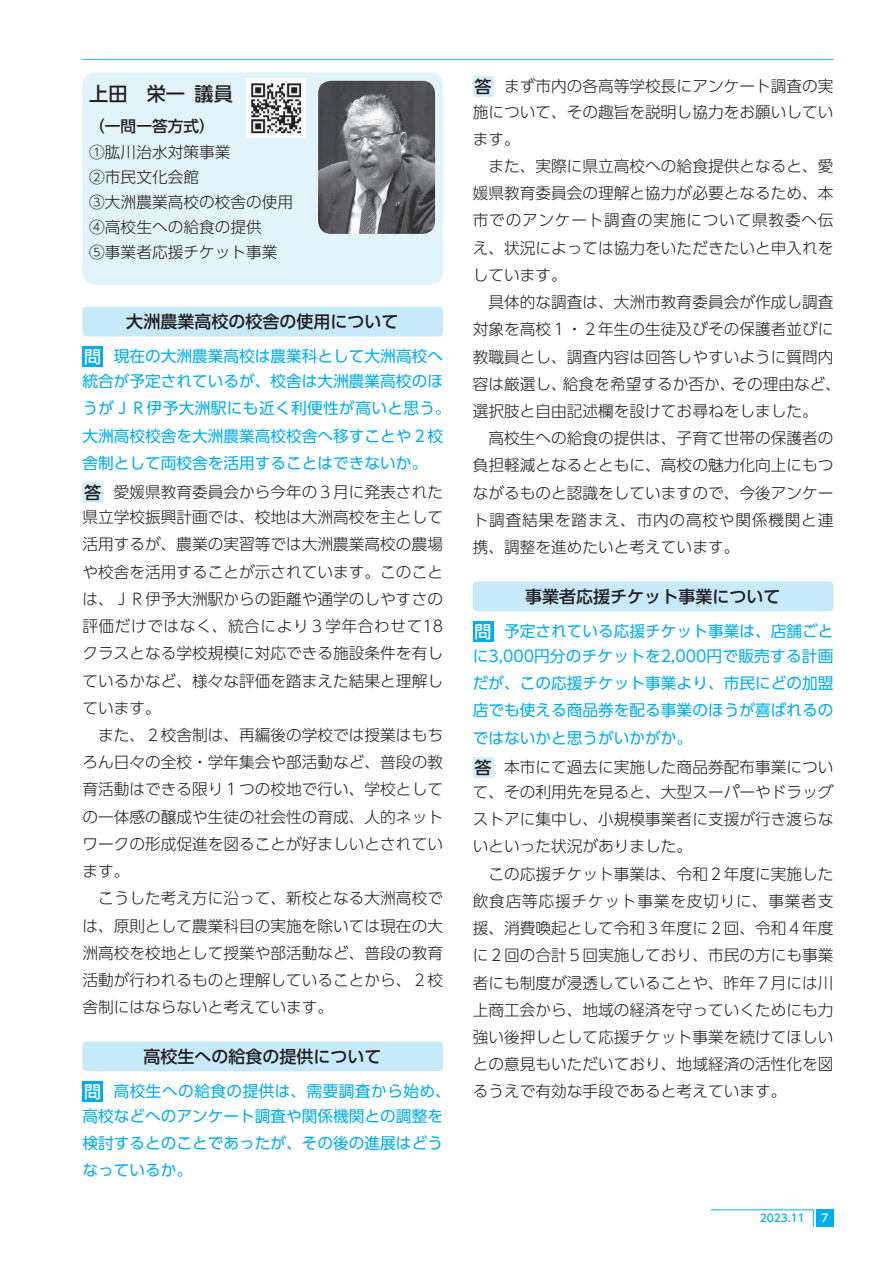
<style>
.page{position:relative;width:893px;height:1263px;background:#fff}
.page>*{position:absolute;margin:0;border:0;box-sizing:border-box;transform-origin:0 0}
.t1{font:500 19.2px "UD Shin Go Pro";color:#231f20}
.t2{font:500 16.95px "UD Shin Go Pro";color:#231f20}
.t3{font:300 15.75px/27.2px "UD Shin Go Pro";color:#231f20}
.t4{font:15.75px/27.2px "UD Shin Go Pro";color:#00aeef}
.t5{font:500 15.75px "UD Shin Go Pro";color:#231f20}
.t6{font:500 10.65px "UD Shin Go Pro";color:#00aeef}
.t7{font:500 10.65px "UD Shin Go Pro";color:#fff}
.s1{font-weight:500;font-size:16.95px;color:#fff}
.s2{font-weight:500;font-size:16.95px}
</style>
<div class="page">
<div style="left:816px;top:1210px;width:17px;height:17px;background:#00aeef"></div>
<svg style="left:711px;top:1209px;width:103px;height:18px"></svg>
<hr style="left:82px;top:59px;width:751px;height:1px;background:#15c0f2">
<div style="left:82px;top:72px;width:361px;height:213px;background:#e1f4fc;border-radius:13px"></div>
<img style="left:318px;top:81px;width:117px;height:153px">
<div style="left:82px;top:307px;width:361px;height:29px;background:#c6eafa;border-radius:4px"></div>
<div style="left:82px;top:346px;width:21px;height:21px;background:#00aeef"></div>
<div style="left:82px;top:482px;width:21px;height:21px;background:#d4effb"></div>
<div style="left:82px;top:1041px;width:361px;height:30px;background:#c6eafa;border-radius:4px"></div>
<div style="left:82px;top:1081px;width:21px;height:20px;background:#00aeef"></div>
<div style="left:473px;top:77px;width:20px;height:20px;background:#d4effb"></div>
<div style="left:473px;top:581px;width:360px;height:30px;background:#c6eafa;border-radius:4px"></div>
<div style="left:473px;top:621px;width:20px;height:20px;background:#00aeef"></div>
<div style="left:473px;top:757px;width:20px;height:20px;background:#d4effb"></div>
<img style="left:247px;top:79px;width:58px;height:58px">
<p class="t1" style="left:89px;top:78px;width:145px">上田　栄一 議員</p>
<p class="t5" style="left:89px;top:113px;width:127px">（一問一答方式）</p>
<p class="t3" style="left:89px;top:139px;width:205px;line-height:25px">①肱川治水対策事業<br>②市民文化会館<br>③大洲農業高校の校舎の使用<br>④高校生への給食の提供<br>⑤事業者応援チケット事業</p>
<p class="t2" style="left:126px;top:308px;width:274px">大洲農業高校の校舎の使用について</p>
<p class="t4" style="left:82px;top:343px;width:362px;line-height:24.9px"><span class="s1">問</span> 現在の大洲農業高校は農業科として大洲高校へ統合が予定されているが、校舎は大洲農業高校のほ</p>
<p class="t4" style="left:82px;top:394px;width:370px">うがＪＲ伊予大洲駅にも近く利便性が高いと思う。大洲高校校舎を大洲農業高校校舎へ移すことや２校舎制として両校舎を活用することはできないか。</p>
<p class="t3" style="left:82px;top:479px;width:362px;line-height:25.3px"><span class="s2">答</span> 愛媛県教育委員会から今年の３月に発表された県立学校振興計画では、校地は大洲高校を主として</p>
<p class="t3" style="left:82px;top:530px;width:362px">活用するが、農業の実習等では大洲農業高校の農場や校舎を活用することが示されています。このことは、ＪＲ伊予大洲駅からの距離や通学のしやすさの評価だけではなく、統合により３学年合わせて18クラスとなる学校規模に対応できる施設条件を有しているかなど、様々な評価を踏まえた結果と理解しています。<br>　また、２校舎制は、再編後の学校では授業はもちろん日々の全校・学年集会や部活動など、普段の教育活動はできる限り１つの校地で行い、学校としての一体感の醸成や生徒の社会性の育成、人的ネットワークの形成促進を図ることが好ましいとされています。<br>　こうした考え方に沿って、新校となる大洲高校では、原則として農業科目の実施を除いては現在の大洲高校を校地として授業や部活動など、普段の教育活動が行われるものと理解していることから、２校舎制にはならないと考えています。</p>
<p class="t2" style="left:143px;top:1043px;width:240px">高校生への給食の提供について</p>
<p class="t4" style="left:82px;top:1078px;width:370px;line-height:24.9px"><span class="s1">問</span> 高校生への給食の提供は、需要調査から始め、高校などへのアンケート調査や関係機関との調整を</p>
<p class="t4" style="left:82px;top:1129px;width:362px">検討するとのことであったが、その後の進展はどうなっているか。</p>
<p class="t3" style="left:473px;top:73px;width:362px;line-height:25.3px"><span class="s2">答</span> まず市内の各高等学校長にアンケート調査の実施について、その趣旨を説明し協力をお願いしてい</p>
<p class="t3" style="left:473px;top:125px;width:370px">ます。<br>　また、実際に県立高校への給食提供となると、愛媛県教育委員会の理解と協力が必要となるため、本市でのアンケート調査の実施について県教委へ伝え、状況によっては協力をいただきたいと申入れをしています。<br>　具体的な調査は、大洲市教育委員会が作成し調査対象を高校１・２年生の生徒及びその保護者並びに教職員とし、調査内容は回答しやすいように質問内容は厳選し、給食を希望するか否か、その理由など、選択肢と自由記述欄を設けてお尋ねをしました。<br>　高校生への給食の提供は、子育て世帯の保護者の負担軽減となるとともに、高校の魅力化向上にもつながるものと認識をしていますので、今後アンケート調査結果を踏まえ、市内の高校や関係機関と連携、調整を進めたいと考えています。</p>
<p class="t2" style="left:525px;top:582px;width:257px">事業者応援チケット事業について</p>
<p class="t4" style="left:473px;top:618px;width:362px;line-height:24.9px"><span class="s1">問</span> 予定されている応援チケット事業は、店舗ごとに3,000円分のチケットを2,000円で販売する計画</p>
<p class="t4" style="left:473px;top:669px;width:362px;text-align:justify">だが、この応援チケット事業より、市民にどの加盟店でも使える商品券を配る事業のほうが喜ばれるのではないかと思うがいかがか。</p>
<p class="t3" style="left:473px;top:753px;width:362px;line-height:25.3px"><span class="s2">答</span> 本市にて過去に実施した商品券配布事業について、その利用先を見ると、大型スーパーやドラッグ</p>
<p class="t3" style="left:473px;top:805px;width:362px">ストアに集中し、小規模事業者に支援が行き渡らないといった状況がありました。<br>　この応援チケット事業は、令和２年度に実施した飲食店等応援チケット事業を皮切りに、事業者支援、消費喚起として令和３年度に２回、令和４年度に２回の合計５回実施しており、市民の方にも事業者にも制度が浸透していることや、昨年７月には川上商工会から、地域の経済を守っていくためにも力強い後押しとして応援チケット事業を続けてほしいとの意見もいただいており、地域経済の活性化を図るうえで有効な手段であると考えています。</p>
<p class="t6" style="left:760px;top:1210px;width:47px">2023.11</p>
<p class="t7" style="left:821px;top:1210px;width:9px">7</p>
</div>
